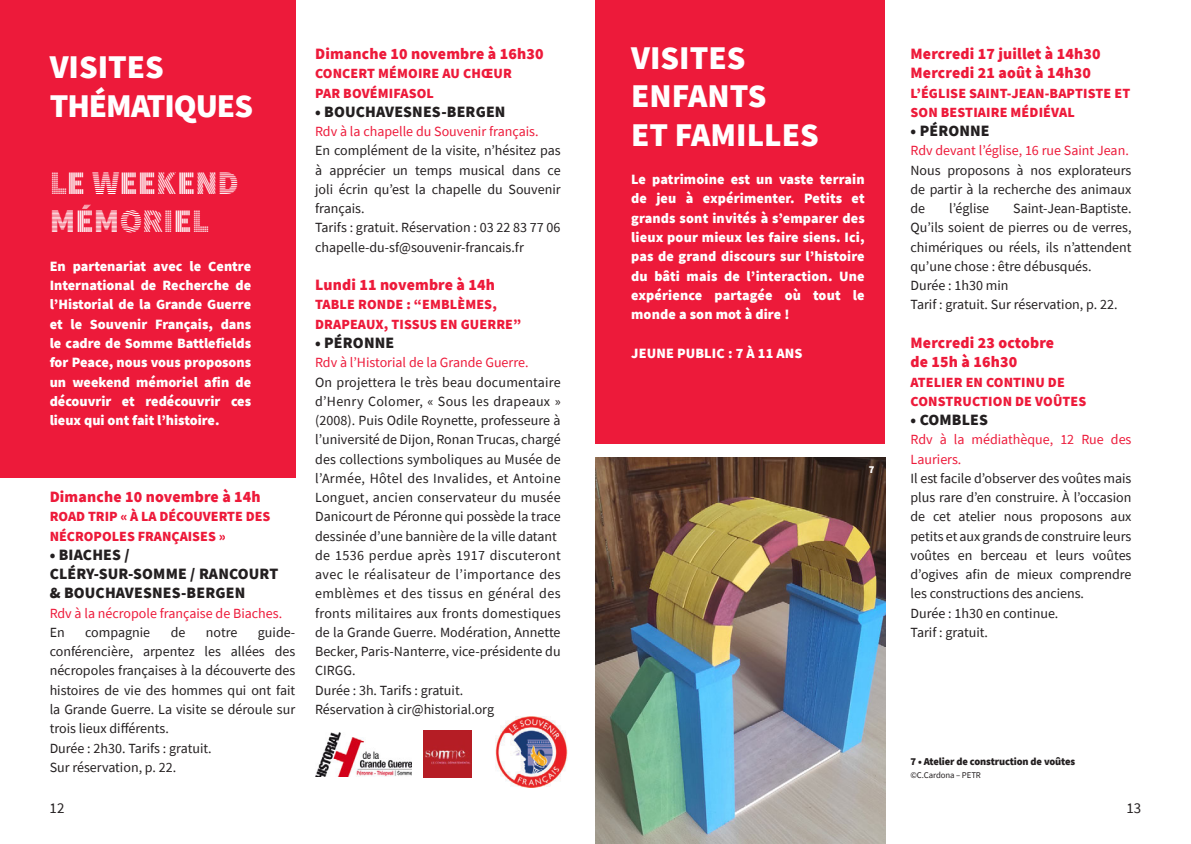
<style>
.page{position:relative;width:1191px;height:844px;background:#fff}
.page>*{position:absolute;margin:0;border:0;box-sizing:border-box;transform-origin:0 0}
.t1{font:900 33.07px/38.5px "Source Sans Pro";color:#fff}
.t2{font:900 33.07px/38.5px "Source Sans Pro";letter-spacing:-.03em;color:#fff}
.t3{font:900 33.07px/38.5px "Source Sans Pro DISPLAYV2";color:#fff}
.t4{font:900 15.75px/19.2px "Source Sans Pro";letter-spacing:.01em;color:#ed1a3a}
.t5{font:900 15.75px/19.2px "Source Sans Pro";letter-spacing:.01em;color:#231f20}
.t6{font:14.88px "Source Sans Pro";color:#231f20}
.t7{font:900 14.17px/19.2px "Source Sans Pro";color:#fff;text-align:justify}
.t8{font:14px/19.2px "Source Sans Pro";color:#231f20}
.t9{font:900 14px/19.2px "Source Sans Pro";letter-spacing:.01em;color:#ed1a3a}
.t10{font:14px/19.2px "Source Sans Pro";color:#ed1a3a}
.t11{font:900 10.5px "Source Sans Pro";letter-spacing:-.01em;color:#231f20}
.t12{font:900 10.5px "Source Sans Pro";color:#fff}
.t13{font:8.75px "Source Sans Pro";letter-spacing:-.01em;color:#231f20}
</style>
<div class="page">
<div style="left:0;top:0;width:295px;height:477px;background:#ed1a3a"></div>
<img style="left:315px;top:732px;width:96px;height:44px">
<img style="left:424px;top:730px;width:48px;height:47px">
<div style="left:595px;top:0;width:289px;height:443px;background:#ed1a3a"></div>
<img style="left:495px;top:716px;width:72px;height:71px">
<img style="left:596px;top:457px;width:289px;height:386px">
<h1 class="t2" style="left:50px;top:47px;width:205px">VISITES<br>THÉMATIQUES</h1>
<h1 class="t3" style="left:50px;top:165px;width:191px">LE WEEKEND<br>MÉMORIEL</h1>
<p class="t7" style="left:50px;top:256px;width:203px">En partenariat avec le Centre International de Recherche de l’Historial de la Grande Guerre et le Souvenir Français, dans le cadre de Somme Battlefields for Peace, nous vous proposons un weekend mémoriel afin de découvrir et redécouvrir ces lieux qui ont fait l’histoire.</p>
<p class="t4" style="left:50px;top:487px;width:213px">Dimanche 10 novembre à 14h</p>
<p class="t9" style="left:50px;top:506px;width:222px">ROAD TRIP « À LA DÉCOUVERTE DES<br>NÉCROPOLES FRANÇAISES »</p>
<p class="t5" style="left:50px;top:544px;width:230px">• BIACHES /<br>CLÉRY-SUR-SOMME / RANCOURT &amp; BOUCHAVESNES-BERGEN</p>
<p class="t10" style="left:50px;top:603px;width:234px">Rdv à la nécropole française de Biaches.</p>
<p class="t8" style="left:50px;top:622px;width:17px">En</p>
<p class="t8" style="left:85px;top:622px;width:67px">compagnie</p>
<p class="t8" style="left:171px;top:622px;width:16px">de</p>
<p class="t8" style="left:206px;top:622px;width:33px">notre</p>
<p class="t8" style="left:50px;top:622px;width:247px;text-indent:208px">guide&shy;conférencière, arpentez les allées des nécropoles françaises à la découverte des histoires de vie des hommes qui ont fait la Grande Guerre. La visite se déroule sur trois lieux différents.<br>Durée : 2h30. Tarifs : gratuit.<br>Sur réservation, p. 22.</p>
<p class="t4" style="left:315px;top:44px;width:230px">Dimanche 10 novembre à 16h30</p>
<p class="t9" style="left:315px;top:64px;width:198px">CONCERT MÉMOIRE AU CHŒUR<br>PAR BOVÉMIFASOL</p>
<p class="t5" style="left:315px;top:102px;width:192px">• BOUCHAVESNES-BERGEN</p>
<p class="t10" style="left:315px;top:122px;width:225px">Rdv à la chapelle du Souvenir français.</p>
<p class="t8" style="left:315px;top:141px;width:247px">En complément de la visite, n’hésitez pas à apprécier un temps musical dans ce joli écrin qu’est la chapelle du Souvenir français.<br>Tarifs : gratuit. Réservation : 03 22 83 77 06 chapelle-du-sf@souvenir-francais.fr</p>
<p class="t4" style="left:315px;top:275px;width:181px">Lundi 11 novembre à 14h</p>
<p class="t9" style="left:315px;top:295px;width:208px">TABLE RONDE : “EMBLÈMES,<br>DRAPEAUX, TISSUS EN GUERRE”</p>
<p class="t5" style="left:315px;top:333px;width:81px">• PÉRONNE</p>
<p class="t10" style="left:315px;top:353px;width:215px">Rdv à l’Historial de la Grande Guerre.</p>
<p class="t8" style="left:315px;top:372px;width:247px">On projettera le très beau documentaire d’Henry Colomer, « Sous les drapeaux » (2008). Puis Odile Roynette, professeure à l’université de Dijon, Ronan Trucas, chargé des collections symboliques au Musée de l’Armée, Hôtel des Invalides, et Antoine Longuet, ancien conservateur du musée Danicourt de Péronne qui possède la trace dessinée d’une bannière de la ville datant de 1536 perdue après 1917 discuteront avec le réalisateur de l’importance des emblèmes et des tissus en général des fronts militaires aux fronts domestiques de la Grande Guerre. Modération, Annette Becker, Paris-Nanterre, vice-présidente du CIRGG.<br>Durée : 3h. Tarifs : gratuit.<br>Réservation à cir@historial.org</p>
<h1 class="t1" style="left:631px;top:38px;width:189px">VISITES<br>ENFANTS<br>ET FAMILLES</h1>
<p class="t7" style="left:631px;top:169px;width:235px">Le patrimoine est un vaste terrain de jeu à expérimenter. Petits et grands sont invités à s’emparer des lieux pour mieux les faire siens. Ici, pas de grand discours sur l’histoire du bâti mais de l’interaction. Une expérience partagée où tout le monde a son mot à dire !</p>
<p class="t7" style="left:631px;top:343px;width:173px">JEUNE PUBLIC : 7 À 11 ANS</p>
<p class="t12" style="left:869px;top:462px;width:7px">7</p>
<p class="t4" style="left:910px;top:44px;width:192px">Mercredi 17 juillet à 14h30<br>Mercredi 21 août à 14h30</p>
<p class="t9" style="left:910px;top:83px;width:221px">L’ÉGLISE SAINT-JEAN-BAPTISTE ET<br>SON BESTIAIRE MÉDIÉVAL</p>
<p class="t5" style="left:910px;top:121px;width:81px">• PÉRONNE</p>
<p class="t10" style="left:910px;top:141px;width:220px">Rdv devant l’église, 16 rue Saint Jean.</p>
<p class="t8" style="left:910px;top:160px;width:222px;text-align:justify">Nous proposons à nos explorateurs de partir à la recherche des animaux de</p>
<p class="t8" style="left:949px;top:199px;width:41px">l’église</p>
<p class="t8" style="left:910px;top:199px;width:222px;text-indent:103px">Saint-Jean-Baptiste.<br>Qu’ils soient de pierres ou de verres, chimériques ou réels, ils n’attendent qu’une chose : être débusqués.<br>Durée : 1h30 min<br>Tarif : gratuit. Sur réservation, p. 22.</p>
<p class="t4" style="left:910px;top:333px;width:145px">Mercredi 23 octobre de 15h à 16h30</p>
<p class="t9" style="left:910px;top:372px;width:177px">ATELIER EN CONTINU DE<br>CONSTRUCTION DE VOÛTES</p>
<p class="t5" style="left:910px;top:410px;width:79px">• COMBLES</p>
<p class="t10" style="left:910px;top:430px;width:222px">Rdv à la médiathèque, 12 Rue des<br>Lauriers.</p>
<p class="t8" style="left:910px;top:468px;width:222px">Il est facile d’observer des voûtes mais plus rare d’en construire. À l’occasion de cet atelier nous proposons aux petits et aux grands de construire leurs voûtes en berceau et leurs voûtes d’ogives afin de mieux comprendre les constructions des anciens.<br>Durée : 1h30 en continue.<br>Tarif : gratuit.</p>
<p class="t11" style="left:910px;top:754px;width:166px">7 • Atelier de construction de voûtes</p>
<p class="t13" style="left:910px;top:769px;width:72px">©C.Cardona – PETR</p>
<p class="t6" style="left:50px;top:797px;width:16px">12</p>
<p class="t6" style="left:1126px;top:797px;width:16px">13</p>
</div>
